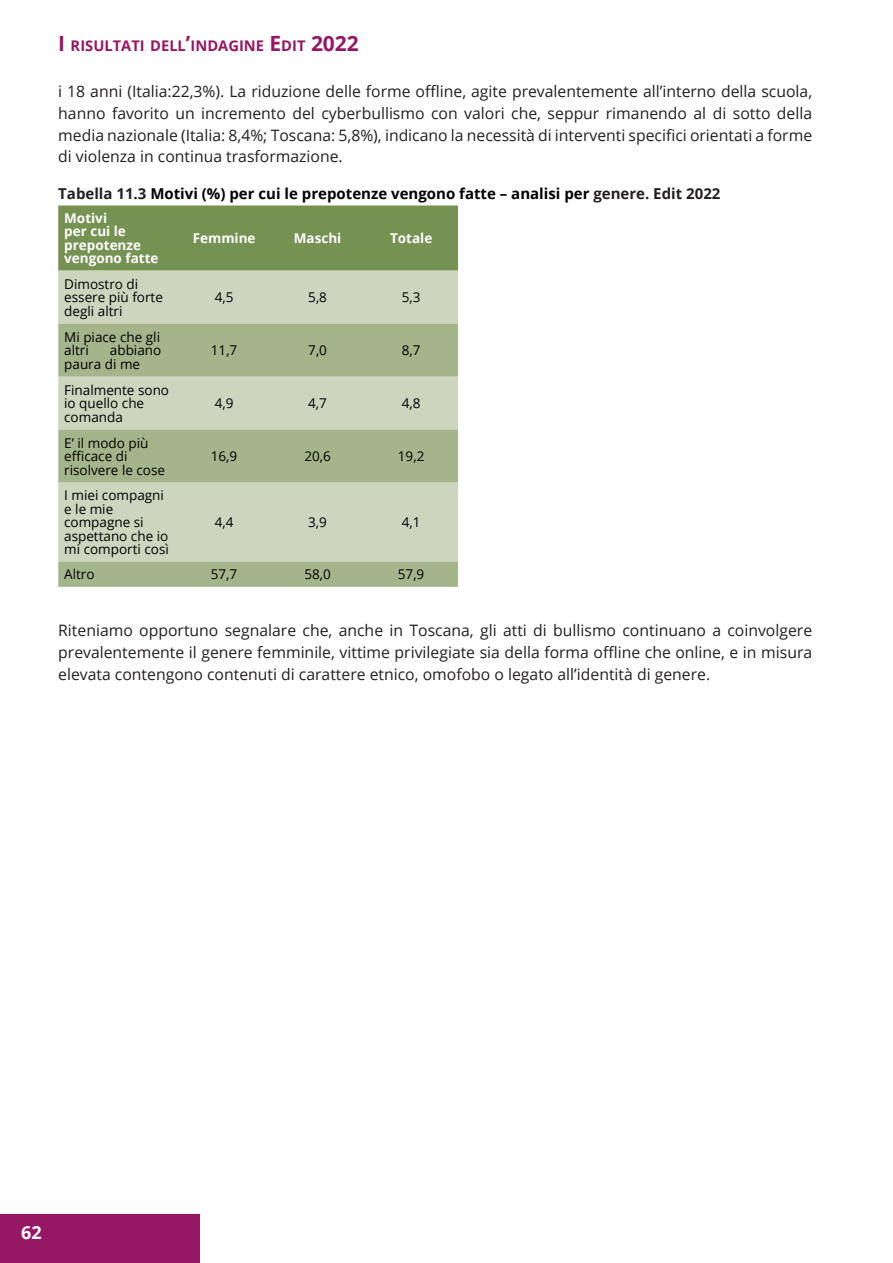
<style>
.page{position:relative;width:893px;height:1263px;background:#fff}
.page>*{position:absolute;margin:0;border:0;box-sizing:border-box;transform-origin:0 0}
.t1{font:700 18px "Open Sans";color:#fff}
.t2{font:15.75px/21.8px "Open Sans";color:#231f20;text-align:justify}
.t3{font:700 15px "Open Sans";color:#000001}
.t4{font:700 14.7px "Open Sans";color:#961763}
.t5{font:13.5px/13.5px "Open Sans";color:#000001}
.t6{font:700 13.5px/13.5px "Open Sans";color:#fff}
.s1{font-size:21px}
.s2{color:#231f20}
</style>
<div class="page">
<div style="left:0;top:1214px;width:200px;height:49px;background:#961763"></div>
<div style="left:58px;top:205px;width:400px;height:66px;background:#769253"></div>
<div style="left:58px;top:271px;width:400px;height:53px;background:#cdd5bf"></div>
<svg style="left:58px;top:324px;width:400px;height:263px;background:#b8c4a5"></svg>
<p class="t4" style="left:58px;top:35px;width:302px"><span class="s1">I</span> RISULTATI DELL<span class="s1">’</span>I NDAGI NE <span class="s1">E</span> DIT <span class="s1">2022</span></p>
<p class="t2" style="left:58px;top:80px;width:755px">i 18 anni (Italia:22,3%). La riduzione delle forme offline, agite prevalentemente all’interno della scuola, hanno favorito un incremento del cyberbullismo con valori che, seppur rimanendo al di sotto della media nazionale (Italia: 8,4%; Toscana: 5,8%), indicano la necessità di interventi specifici orientati a forme di violenza in continua trasformazione.</p>
<p class="t3" style="left:58px;top:183px;width:664px"><span class="s2">Tabella 11.3</span> Motivi (%) per cui le prepotenze vengono fatte – analisi per <span class="s2">genere. Edit 2022</span></p>
<p class="t6" style="left:64px;top:211px;width:96px">Motivi<br>per cui le prepotenze vengono fatte</p>
<p class="t6" style="left:193px;top:231px;width:64px">Femmine</p>
<p class="t6" style="left:294px;top:231px;width:49px">Maschi</p>
<p class="t6" style="left:390px;top:231px;width:44px">Totale</p>
<p class="t5" style="left:64px;top:277px;width:100px">Dimostro di essere più forte degli altri</p>
<p class="t5" style="left:215px;top:290px;width:20px">4,5</p>
<p class="t5" style="left:308px;top:290px;width:20px">5,8</p>
<p class="t5" style="left:402px;top:290px;width:20px">5,3</p>
<p class="t5" style="left:64px;top:330px;width:97px">Mi piace che gli altri</p>
<p class="t5" style="left:64px;top:343px;width:99px;text-indent:46px">abbiano paura di me</p>
<p class="t5" style="left:211px;top:343px;width:28px">11,7</p>
<p class="t5" style="left:308px;top:343px;width:20px">7,0</p>
<p class="t5" style="left:402px;top:343px;width:20px">8,7</p>
<p class="t5" style="left:64px;top:383px;width:106px">Finalmente sono io quello che comanda</p>
<p class="t5" style="left:215px;top:396px;width:20px">4,9</p>
<p class="t5" style="left:308px;top:396px;width:20px">4,7</p>
<p class="t5" style="left:402px;top:396px;width:20px">4,8</p>
<p class="t5" style="left:64px;top:436px;width:102px">E’ il modo più efficace di risolvere le cose</p>
<p class="t5" style="left:64px;top:488px;width:106px">I miei compagni e le mie compagne si aspettano che io mi comporti così</p>
<p class="t5" style="left:211px;top:449px;width:28px">16,9</p>
<p class="t5" style="left:304px;top:449px;width:28px">20,6</p>
<p class="t5" style="left:398px;top:449px;width:28px">19,2</p>
<p class="t5" style="left:215px;top:515px;width:20px">4,4</p>
<p class="t5" style="left:308px;top:515px;width:20px">3,9</p>
<p class="t5" style="left:402px;top:515px;width:20px">4,1</p>
<p class="t5" style="left:64px;top:567px;width:32px">Altro</p>
<p class="t5" style="left:211px;top:567px;width:28px">57,7</p>
<p class="t5" style="left:304px;top:567px;width:28px">58,0</p>
<p class="t5" style="left:398px;top:567px;width:28px">57,9</p>
<p class="t2" style="left:58px;top:619px;width:755px">Riteniamo opportuno segnalare che, anche in Toscana, gli atti di bullismo continuano a coinvolgere prevalentemente il genere femminile, vittime privilegiate sia della forma offline che online, e in misura elevata contengono contenuti di carattere etnico, omofobo o legato all’identità di genere.</p>
<p class="t1" style="left:21px;top:1220px;width:22px">62</p>
</div>
